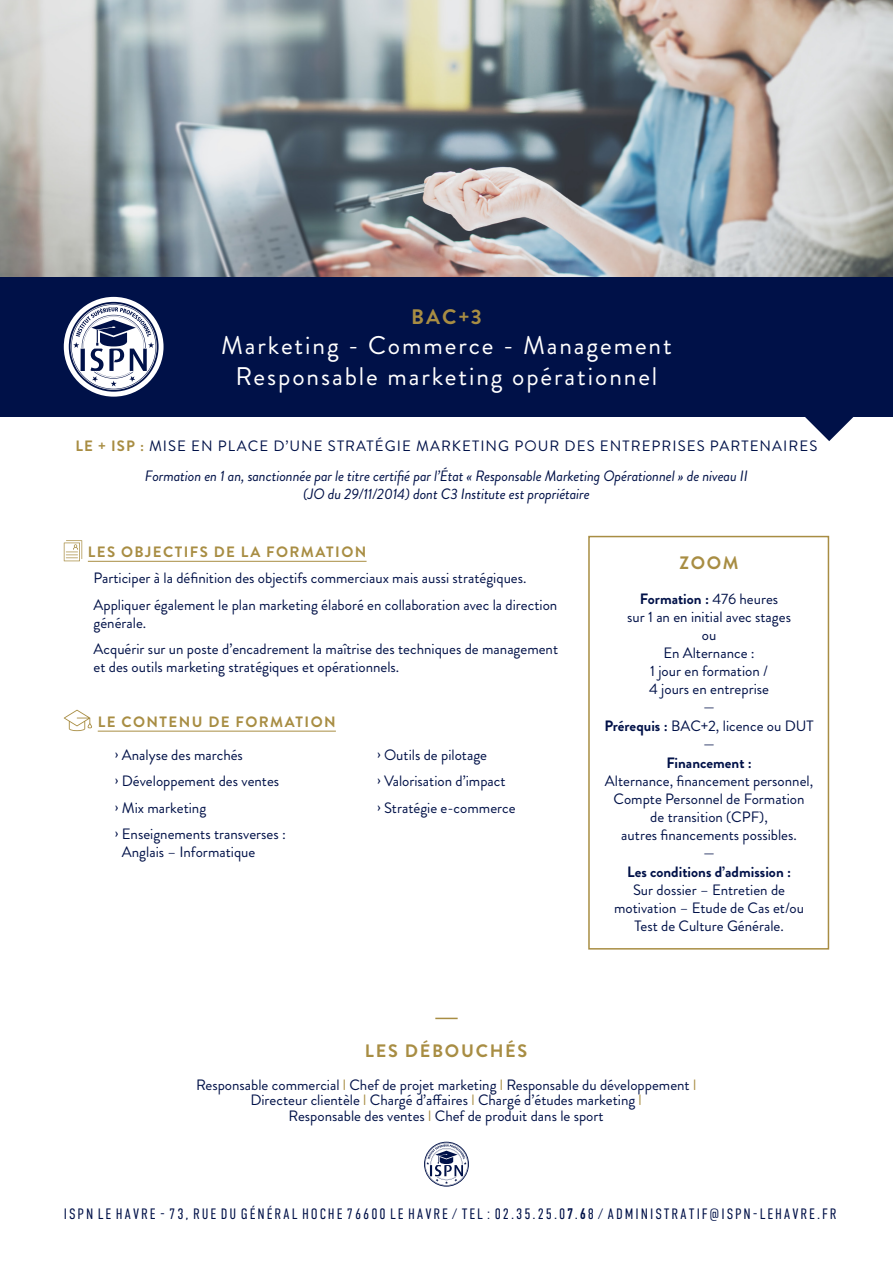
<style>
.page{position:relative;width:893px;height:1263px;background:#fff}
.page>*{position:absolute;margin:0;border:0;box-sizing:border-box;transform-origin:0 0}
.t1{font:25.5px/30.6px "Brandon Grotesque";letter-spacing:.075em;color:#fff;text-align:center}
.t2{font:700 21px "Brandon Grotesque";color:#a88d43}
.t3{font:700 18px "Brandon Grotesque";letter-spacing:.095em;color:#a88d43}
.t4{font:15px/18px "Brandon Grotesque";color:#001148;text-align:center}
.t5{font:italic 15px/18px "Brandon Grotesque";letter-spacing:-.01em;color:#001148;text-align:center}
.t6{font:300 15px "DIN Condensed";letter-spacing:.13em;color:#001148}
.t7{font:15px "Brandon Grotesque";letter-spacing:.07em;color:#001148}
.t8{font:700 15px "Brandon Grotesque";letter-spacing:.095em;color:#a88d43}
.s1{font-weight:700;color:#a88d43}
.s2{font-weight:700}
.s3{color:#a88d43}
</style>
<div class="page">
<svg style="left:424px;top:1142px;width:45px;height:44px"></svg>
<div style="left:588px;top:536px;width:241px;height:413px;border:2px solid #a88d43"></div>
<hr style="left:88px;top:561px;width:279px;height:1px;background:#a88d43">
<svg style="left:64px;top:540px;width:18px;height:21px"></svg>
<hr style="left:98px;top:731px;width:238px;height:1px;background:#a88d43">
<svg style="left:64px;top:710px;width:28px;height:21px"></svg>
<div style="left:0;top:277px;width:893px;height:140px;background:#001148"></div>
<div style="left:64px;top:297px;width:100px;height:100px;background:#fff;border-radius:50%"></div>
<svg style="left:69px;top:302px;width:90px;height:90px"></svg>
<img style="left:0;top:0;width:893px;height:277px">
<svg style="left:805px;top:417px;width:49px;height:24px"></svg>
<svg style="left:435px;top:1018px;width:23px;height:1px"></svg>
<p class="t2" style="left:411px;top:302px;width:72px">BAC+3</p>
<p class="t1" style="left:221px;top:330px;width:452px">Marketing - Commerce - Management<br>Responsable marketing opérationnel</p>
<p class="t7" style="left:75px;top:435px;width:743px"><span class="s1">LE + ISP :</span> MISE EN PLACE D’UNE STRATÉGIE MARKETING POUR DES ENTREPRISES PARTENAIRES</p>
<p class="t5" style="left:145px;top:467px;width:604px">Formation en 1 an, sanctionnée par le titre certifié par l’État « Responsable Marketing Opérationnel » de niveau II (JO du 29/11/2014) dont C3 Institute est propriétaire</p>
<p class="t8" style="left:88px;top:541px;width:280px">LES OBJECTIFS DE LA FORMATION</p>
<p class="t4" style="left:94px;top:569px;width:434px">Participer à la définition des objectifs commerciaux mais aussi stratégiques.</p>
<p class="t4" style="left:94px;top:596px;width:465px;text-align:left">Appliquer également le plan marketing élaboré en collaboration avec la direction générale.</p>
<p class="t4" style="left:94px;top:640px;width:466px;text-align:left">Acquérir sur un poste d’encadrement la maîtrise des techniques de management et des outils marketing stratégiques et opérationnels.</p>
<p class="t8" style="left:98px;top:711px;width:239px">LE CONTENU DE FORMATION</p>
<p class="t4" style="left:115px;top:746px;width:130px">› Analyse des marchés</p>
<p class="t4" style="left:115px;top:772px;width:166px">› Développement des ventes</p>
<p class="t4" style="left:115px;top:799px;width:93px">› Mix marketing</p>
<p class="t4" style="left:122px;top:825px;width:166px;text-align:left;text-indent:-7px">› Enseignements transverses :<br>Anglais – Informatique</p>
<p class="t4" style="left:377px;top:746px;width:112px">› Outils de pilotage</p>
<p class="t4" style="left:377px;top:772px;width:130px">› Valorisation d’impact</p>
<p class="t4" style="left:377px;top:799px;width:140px">› Stratégie e-commerce</p>
<p class="t3" style="left:679px;top:550px;width:61px">ZOOM</p>
<p class="t4" style="left:627px;top:590px;width:165px"><span class="s2">Formation :</span> 476 heures<br>sur 1 an en initial avec stages</p>
<p class="t4" style="left:702px;top:626px;width:16px">ou</p>
<p class="t4" style="left:649px;top:644px;width:121px">En Alternance :<br>1 jour en formation /<br>4 jours en entreprise</p>
<p class="t4" style="left:703px;top:699px;width:13px">—</p>
<p class="t4" style="left:604px;top:717px;width:211px"><span class="s2">Prérequis :</span> BAC+2, licence ou DUT</p>
<p class="t4" style="left:703px;top:736px;width:13px">—</p>
<p class="t4" style="left:605px;top:754px;width:210px"><span class="s2">Financement :<br></span>Alternance, financement personnel,<br>Compte Personnel de Formation de transition (CPF),<br>autres financements possibles.</p>
<p class="t4" style="left:703px;top:845px;width:13px">—</p>
<p class="t4" style="left:614px;top:863px;width:191px"><span class="s2">Les conditions d’admission :<br></span>Sur dossier – Entretien de motivation – Etude de Cas et/ou<br>Test de Culture Générale.</p>
<p class="t3" style="left:365px;top:1038px;width:164px">LES DÉBOUCHÉS</p>
<p class="t4" style="left:196px;top:1077px;width:502px;line-height:15.8px">Responsable commercial <span class="s3">l</span> Chef de projet marketing <span class="s3">l</span> Responsable du développement <span class="s3">l<br></span>Directeur clientèle <span class="s3">l</span> Chargé d’affaires <span class="s3">l</span> Chargé d’études marketing <span class="s3">l<br></span>Responsable des ventes <span class="s3">l</span> Chef de produit dans le sport</p>
<p class="t6" style="left:64px;top:1206px;width:774px">ISPN LE HAVRE - 73, RUE DU GÉNÉRAL HOCHE 76600 LE HAVRE / TEL : 02.35.25.0<span class="s2">7</span>.<span class="s2">6</span>8 / ADMINISTRATIF@ISPN-LEHAVRE.FR</p>
</div>
